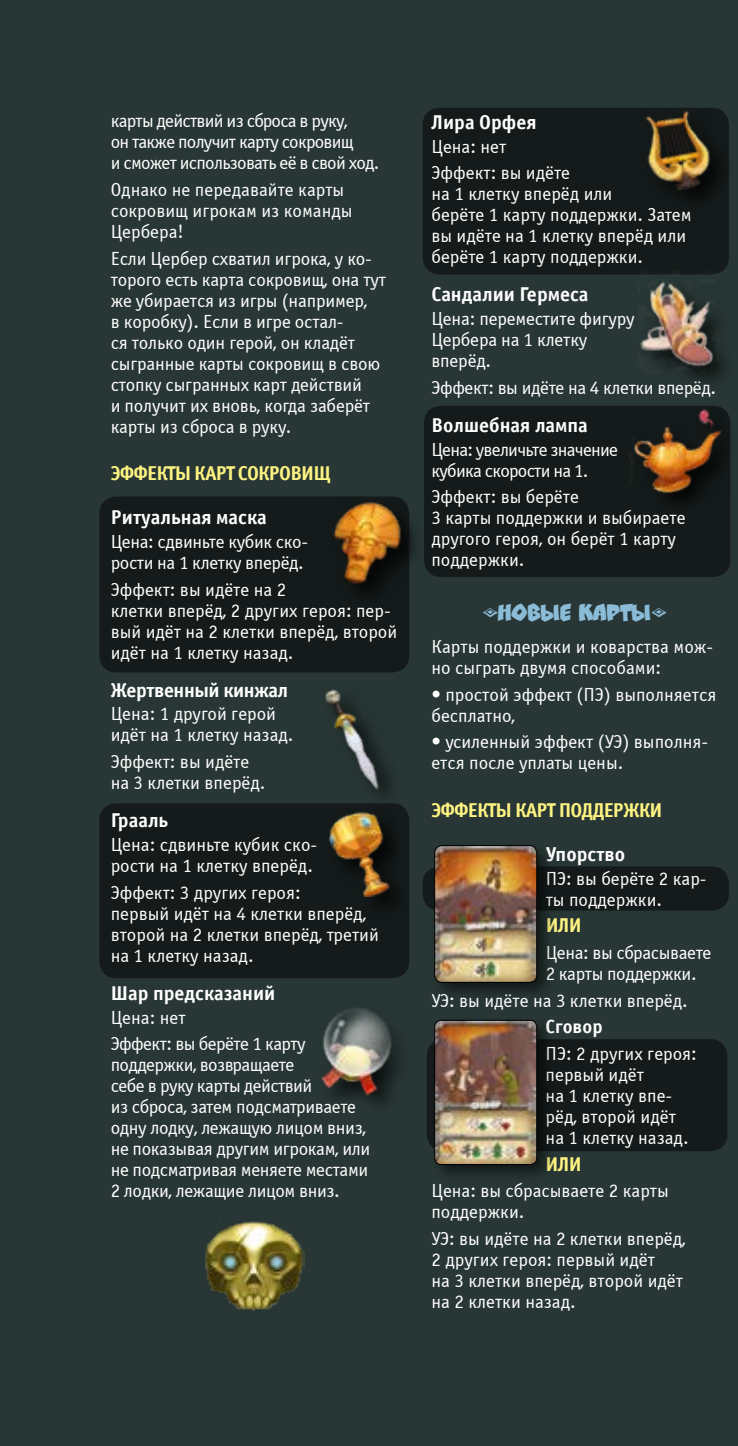
<style>
.page{position:relative;width:738px;height:1446px;background:#fff}
.page>*{position:absolute;margin:0;border:0;box-sizing:border-box;transform-origin:0 0}
.t1{font:22px "AA Clobberin Time Smooth";color:#8abbd7}
.t2{font:700 20px "Officina Sans Win C";color:#fff}
.t3{font:700 20px "Officina Sans Win C";letter-spacing:-.04em;color:#fff482}
.t4{font:700 20px "Officina Sans Win C";letter-spacing:-.02em;color:#fff}
.t5{font:19px/21px "Officina Sans Win C";color:#fff}
.t6{font:19px/21px "Officina Sans Win C";letter-spacing:-.02em;color:#fff}
.t7{font:19px/21px "Officina Sans Win C";letter-spacing:-.04em;color:#fff}
.t8{font:19px/26.6px "Officina Sans Win C";letter-spacing:-.03em;color:#fff}
.t9{font:700 19px "Officina Sans Win C";color:#fff}
</style>
<div class="page">
<div style="left:0;top:0;width:737px;height:1446px;background:#283735"></div>
<div style="left:422px;top:866px;width:306px;height:44px;background:#141b1a;border-radius:17px"></div>
<div style="left:426px;top:1039px;width:301px;height:112px;background:#141b1a;border-radius:17px"></div>
<div style="left:99px;top:803px;width:310px;height:175px;background:#141b1a;border-radius:17px"></div>
<div style="left:99px;top:496px;width:310px;height:176px;background:#141b1a;border-radius:17px"></div>
<div style="left:423px;top:406px;width:306px;height:171px;background:#141b1a;border-radius:17px"></div>
<div style="left:422px;top:108px;width:306px;height:166px;background:#141b1a;border-radius:17px"></div>
<div style="left:329px;top:497px;width:96px;height:112px;background:#000;opacity:.75"></div>
<img style="left:329px;top:496px;width:79px;height:99px">
<div style="left:321px;top:685px;width:82px;height:127px;background:#000;opacity:.75"></div>
<img style="left:321px;top:685px;width:77px;height:106px">
<div style="left:325px;top:808px;width:86px;height:111px;background:#131a19"></div>
<img style="left:324px;top:807px;width:72px;height:90px">
<div style="left:642px;top:108px;width:90px;height:106px;background:#000;opacity:.75"></div>
<img style="left:642px;top:108px;width:72px;height:93px">
<div style="left:430px;top:841px;width:125px;height:159px;background:#000;opacity:.5"></div>
<img style="left:434px;top:846px;width:102px;height:136px">
<div style="left:434px;top:845px;width:102px;height:138px;border:1px solid #000;border-radius:7px"></div>
<div style="left:430px;top:1016px;width:124px;height:166px;background:#000;opacity:.5"></div>
<img style="left:434px;top:1020px;width:102px;height:144px">
<div style="left:434px;top:1020px;width:102px;height:145px;border:1px solid #000;border-radius:7px"></div>
<img style="left:321px;top:1008px;width:75px;height:88px">
<div style="left:636px;top:269px;width:101px;height:128px;background:#273634"></div>
<img style="left:637px;top:269px;width:82px;height:105px">
<div style="left:626px;top:406px;width:111px;height:109px;background:#000;opacity:.75"></div>
<img style="left:628px;top:406px;width:97px;height:91px">
<img style="left:205px;top:1221px;width:100px;height:90px">
<p class="t7" style="left:111px;top:111px;width:270px">карты действий из сброса в руку,<br>он также получит карту сокровищ<br>и сможет использовать её в свой ход.</p>
<p class="t5" style="left:111px;top:179px;width:243px">Однако не передавайте карты сокровищ игрокам из команды<br>Цербера!</p>
<p class="t5" style="left:111px;top:248px;width:276px">Если Цербер схватил игрока, у ко&shy;торого есть карта сокровищ, она тут же убирается из игры (например,<br>в коробку). Если в игре остал-<br>ся только один герой, он кладёт сыгранные карты сокровищ в свою стопку сыгранных карт действий<br>и получит их вновь, когда заберёт карты из сброса в руку.</p>
<p class="t3" style="left:111px;top:462px;width:221px">ЭФФЕКТЫ КАРТ СОКРОВИЩ</p>
<p class="t2" style="left:111px;top:506px;width:157px">Ритуальная маска</p>
<p class="t6" style="left:111px;top:531px;width:199px">Цена: сдвиньте кубик ско&shy;рости на 1 клетку вперёд.</p>
<p class="t5" style="left:111px;top:579px;width:288px">Эффект: вы идёте на 2<br>клетки вперёд, 2 других героя: пер&shy;вый идёт на 2 клетки вперёд, второй идёт на 1 клетку назад.</p>
<p class="t4" style="left:111px;top:678px;width:179px">Жертвенный кинжал</p>
<p class="t5" style="left:111px;top:704px;width:184px">Цена: 1 другой герой идёт на 1 клетку назад.</p>
<p class="t5" style="left:111px;top:751px;width:156px">Эффект: вы идёте на 3 клетки вперёд.</p>
<p class="t2" style="left:111px;top:809px;width:59px">Грааль</p>
<p class="t5" style="left:111px;top:834px;width:208px">Цена: сдвиньте кубик ско&shy;рости на 1 клетку вперёд.</p>
<p class="t5" style="left:111px;top:882px;width:269px">Эффект: 3 других героя:<br>первый идёт на 4 клетки вперёд, второй на 2 клетки вперёд, третий на 1 клетку назад.</p>
<p class="t2" style="left:111px;top:981px;width:166px">Шар предсказаний</p>
<p class="t8" style="left:111px;top:1004px;width:196px">Цена: нет<br>Эффект: вы берёте 1 карту</p>
<p class="t6" style="left:111px;top:1055px;width:261px">поддержки, возвращаете<br>себе в руку карты действий<br>из сброса, затем подсматриваете одну лодку, лежащую лицом вниз, не показывая другим игрокам, или не подсматривая меняете местами<br>2 лодки, лежащие лицом вниз.</p>
<p class="t2" style="left:431px;top:111px;width:107px">Лира Орфея</p>
<p class="t5" style="left:431px;top:133px;width:140px;line-height:26.6px">Цена: нет<br>Эффект: вы идёте</p>
<p class="t5" style="left:431px;top:184px;width:261px">на 1 клетку вперёд или<br>берёте 1 карту поддержки. Затем вы идёте на 1 клетку вперёд или берёте 1 карту поддержки.</p>
<p class="t2" style="left:431px;top:283px;width:158px">Сандалии Гермеса</p>
<p class="t5" style="left:431px;top:308px;width:204px">Цена: переместите фигуру<br>Цербера на 1 клетку вперёд.</p>
<p class="t6" style="left:431px;top:377px;width:286px">Эффект: вы идёте на 4 клетки вперёд.</p>
<p class="t2" style="left:431px;top:414px;width:158px">Волшебная лампа</p>
<p class="t7" style="left:431px;top:439px;width:188px">Цена: увеличьте значение кубика скорости на 1.</p>
<p class="t5" style="left:431px;top:487px;width:255px">Эффект: вы берёте<br>3 карты поддержки и выбираете другого героя, он берёт 1 карту поддержки.</p>
<p class="t1" style="left:497px;top:599px;width:154px">Новые карты</p>
<p class="t5" style="left:431px;top:636px;width:283px">Карты поддержки и коварства мож&shy;но сыграть двумя способами:</p>
<p class="t5" style="left:431px;top:684px;width:286px">• простой эффект (ПЭ) выполняется бесплатно,</p>
<p class="t5" style="left:431px;top:732px;width:278px">• усиленный эффект (УЭ) выполня&shy;ется после уплаты цены.</p>
<p class="t3" style="left:431px;top:799px;width:232px">ЭФФЕКТЫ КАРТ ПОДДЕРЖКИ</p>
<p class="t2" style="left:545px;top:842px;width:81px">Упорство</p>
<p class="t5" style="left:545px;top:868px;width:162px">ПЭ: вы берёте 2 кар&shy;ты поддержки.</p>
<p class="t3" style="left:545px;top:914px;width:37px">ИЛИ</p>
<p class="t6" style="left:545px;top:942px;width:167px">Цена: вы сбрасываете<br>2 карты поддержки.</p>
<p class="t5" style="left:431px;top:990px;width:258px">УЭ: вы идёте на 3 клетки вперёд.</p>
<p class="t9" style="left:545px;top:1016px;width:58px">Сговор</p>
<p class="t5" style="left:545px;top:1043px;width:153px">ПЭ: 2 других героя: первый идёт<br>на 1 клетку впе&shy;рёд, второй идёт на 1 клетку назад.</p>
<p class="t3" style="left:545px;top:1152px;width:37px">ИЛИ</p>
<p class="t5" style="left:431px;top:1181px;width:239px">Цена: вы сбрасываете 2 карты поддержки.</p>
<p class="t5" style="left:431px;top:1228px;width:255px">УЭ: вы идёте на 2 клетки вперёд,<br>2 других героя: первый идёт<br>на 3 клетки вперёд, второй идёт на 2 клетки назад.</p>
</div>
